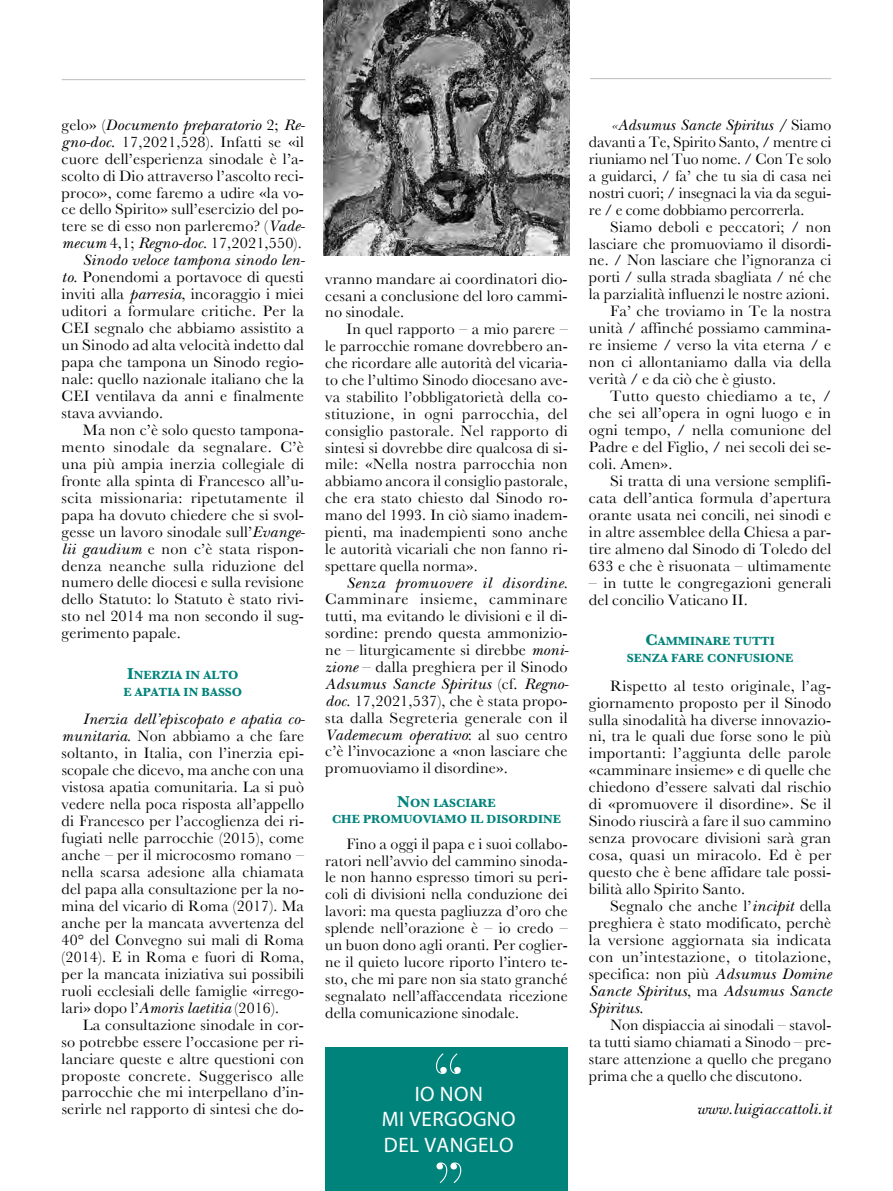
<style>
.page{position:relative;width:893px;height:1191px;background:#fff}
.page>*{position:absolute;margin:0;border:0;box-sizing:border-box;transform-origin:0 0}
.t1{font:72px "Bauer Bodoni Std";color:#fff}
.t2{font:21px/25px "Myriad Pro";letter-spacing:.02em;color:#fff}
.t3{font:15.75px/17px "Baskerville";letter-spacing:.01em;color:#000;text-align:justify}
.t4{font:italic 15.75px/17px "New Baskerville Std";letter-spacing:.01em;color:#000}
.t5{font:italic 15.75px "New Baskerville Std";letter-spacing:.03em;color:#000}
.t6{font:700 12.3px/16.5px "Baskerville";color:#00837b;text-align:center}
.s1{font-family:"Baskerville";font-style:normal}
.s2{font-family:"New Baskerville Std";font-style:italic}
.s3{font-size:16.5px}
</style>
<div class="page">
<hr style="left:590px;top:78px;width:241px;height:1px;background:#bbbdbe">
<hr style="left:62px;top:79px;width:243px;height:1px;background:#bbbdbe">
<img style="left:324px;top:0;width:245px;height:255px">
<div style="left:325px;top:1047px;width:243px;height:144px;background:#00837b"></div>
<p class="t4" style="left:62px;top:116px;width:245px"><span class="s1">gelo» (</span>Documento preparatorio <span class="s1">2;</span> Re-</p>
<p class="t3" style="left:62px;top:133px;width:245px"><span class="s2">gno-doc</span>. 17,2021,528). Infatti se «il cuore dell’esperienza sinodale è l’a&shy;scolto di Dio attraverso l’ascolto reci&shy;proco», come faremo a udire «la vo&shy;ce dello Spirito» sull’esercizio del po&shy;tere se di esso non parleremo? (<span class="s2">Vade&shy;mecum</span> 4,1; <span class="s2">Regno-doc</span>. 17,2021,550).</p>
<p class="t4" style="left:83px;top:252px;width:224px">Sinodo veloce tampona sinodo len-</p>
<p class="t3" style="left:62px;top:268px;width:244px"><span class="s2">to</span>. Ponendomi a portavoce di questi inviti alla <span class="s2">parresia</span>, incoraggio i miei uditori a formulare critiche. Per la CEI segnalo che abbiamo assistito a un Sinodo ad alta velocità indetto dal papa che tampona un Sinodo regio&shy;nale: quello nazionale italiano che la CEI ventilava da anni e finalmente stava avviando.</p>
<p class="t3" style="left:62px;top:421px;width:245px;text-indent:21px">Ma non c’è solo questo tampona&shy;mento sinodale da segnalare. C’è una più ampia inerzia collegiale di fronte alla spinta di Francesco all’u&shy;scita missionaria: ripetutamente il papa ha dovuto chiedere che si svol&shy;gesse un lavoro sinodale sull’<span class="s2">Evange&shy;lii gaudium</span> e non c’è stata rispon&shy;denza neanche sulla riduzione del numero delle diocesi e sulla revisione dello Statuto: lo Statuto è stato rivi&shy;sto nel 2014 ma non secondo il sug&shy;gerimento papale.</p>
<p class="t6" style="left:123px;top:667px;width:120px"><span class="s3">I</span>NERZIA IN ALTO<br>E APATIA IN BASSO</p>
<p class="t4" style="left:83px;top:711px;width:224px">Inerzia dell’episcopato e apatia co-</p>
<p class="t3" style="left:62px;top:727px;width:244px"><span class="s2">munitaria</span>. Non abbiamo a che fare soltanto, in Italia, con l’inerzia epi&shy;scopale che dicevo, ma anche con una vistosa apatia comunitaria. La si può vedere nella poca risposta all’appello di Francesco per l’accoglienza dei ri&shy;fugiati nelle parrocchie (2015), come anche – per il microcosmo romano – nella scarsa adesione alla chiamata del papa alla consultazione per la no&shy;mina del vicario di Roma (2017). Ma anche per la mancata avvertenza del 40° del Convegno sui mali di Roma (2014). E in Roma e fuori di Roma, per la mancata iniziativa sui possibili ruoli ecclesiali delle famiglie «irrego&shy;lari» dopo l’<span class="s2">Amoris laetitia</span> (2016).</p>
<p class="t3" style="left:62px;top:1016px;width:244px;text-indent:21px">La consultazione sinodale in cor&shy;so potrebbe essere l’occasione per ri&shy;lanciare queste e altre questioni con proposte concrete. Suggerisco alle parrocchie che mi interpellano d’in&shy;serirle nel rapporto di sintesi che do-</p>
<p class="t3" style="left:325px;top:270px;width:244px">vranno mandare ai coordinatori dio&shy;cesani a conclusione del loro cammi&shy;no sinodale.</p>
<p class="t3" style="left:325px;top:321px;width:244px;text-indent:21px">In quel rapporto – a mio parere – le parrocchie romane dovrebbero an&shy;che ricordare alle autorità del vicaria&shy;to che l’ultimo Sinodo diocesano ave&shy;va stabilito l’obbligatorietà della co&shy;stituzione, in ogni parrocchia, del consiglio pastorale. Nel rapporto di sintesi si dovrebbe dire qualcosa di si&shy;mile: «Nella nostra parrocchia non abbiamo ancora il consiglio pastorale, che era stato chiesto dal Sinodo ro&shy;mano del 1993. In ciò siamo inadem&shy;pienti, ma inadempienti sono anche le autorità vicariali che non fanno ri&shy;spettare quella norma».</p>
<p class="t5" style="left:347px;top:573px;width:223px">Senza promuovere il disordine<span class="s1">.</span></p>
<p class="t3" style="left:325px;top:591px;width:245px">Camminare insieme, camminare tutti, ma evitando le divisioni e il di&shy;sordine: prendo questa ammonizio&shy;ne – liturgicamente si direbbe <span class="s2">moni&shy;zione</span> – dalla preghiera per il Sinodo</p>
<p class="t4" style="left:325px;top:675px;width:245px">Adsumus Sancte Spiritus <span class="s1">(cf.</span> Regno-</p>
<p class="t3" style="left:325px;top:692px;width:244px"><span class="s2">doc</span>. 17,2021,537), che è stata propo&shy;sta dalla Segreteria generale con il</p>
<p class="t4" style="left:325px;top:726px;width:244px">Vademecum operativo<span class="s1">: al suo centro</span></p>
<p class="t3" style="left:325px;top:742px;width:244px">c’è l’invocazione a «non lasciare che promuoviamo il disordine».</p>
<p class="t6" style="left:332px;top:794px;width:230px"><span class="s3">N</span>ON LASCIARE<br>CHE PROMUOVIAMO IL DISORDINE</p>
<p class="t3" style="left:325px;top:835px;width:244px;text-indent:21px">Fino a oggi il papa e i suoi collabo&shy;ratori nell’avvio del cammino sinoda&shy;le non hanno espresso timori su peri&shy;coli di divisioni nella conduzione dei lavori: ma questa pagliuzza d’oro che splende nell’orazione è – io credo – un buon dono agli oranti. Per coglier&shy;ne il quieto lucore riporto l’intero te&shy;sto, che mi pare non sia stato granché segnalato nell’affaccendata ricezione della comunicazione sinodale.</p>
<h1 class="t1" style="left:430px;top:1037px;width:37px">“</h1>
<h2 class="t2" style="left:382px;top:1107px;width:135px">MI VERGOGNO<br>DEL VANGELO</h2>
<h1 class="t1" style="left:467px;top:1199px;width:37px;rotate:-180deg">“</h1>
<h2 class="t2" style="left:415px;top:1082px;width:70px">IO NON</h2>
<p class="t4" style="left:610px;top:116px;width:223px">«Adsumus Sancte Spiritus / <span class="s1">Siamo</span></p>
<p class="t3" style="left:589px;top:133px;width:244px">davanti a Te, Spirito Santo, / mentre ci riuniamo nel Tuo nome. / Con Te solo a guidarci, / fa’ che tu sia di casa nei nostri cuori; / insegnaci la via da segui&shy;re / e come dobbiamo percorrerla.</p>
<p class="t3" style="left:610px;top:218px;width:223px">Siamo deboli e peccatori; / non</p>
<p class="t3" style="left:589px;top:235px;width:244px">lasciare che promuoviamo il disordi-</p>
<p class="t3" style="left:589px;top:252px;width:244px">ne. / Non lasciare che l’ignoranza ci</p>
<p class="t3" style="left:589px;top:269px;width:244px">porti / sulla strada sbagliata / né che</p>
<p class="t3" style="left:589px;top:286px;width:242px">la parzialità influenzi le nostre azioni.</p>
<p class="t3" style="left:610px;top:302px;width:223px">Fa’ che troviamo in Te la nostra</p>
<p class="t3" style="left:589px;top:319px;width:244px">unità / affinché possiamo cammina-</p>
<p class="t3" style="left:589px;top:336px;width:244px">re insieme / verso la vita eterna / e</p>
<p class="t3" style="left:589px;top:353px;width:244px">non ci allontaniamo dalla via della</p>
<p class="t3" style="left:589px;top:370px;width:189px">verità / e da ciò che è giusto.</p>
<p class="t3" style="left:610px;top:387px;width:223px">Tutto questo chiediamo a te, /</p>
<p class="t3" style="left:589px;top:404px;width:244px">che sei all’opera in ogni luogo e in</p>
<p class="t3" style="left:589px;top:421px;width:244px">ogni tempo, / nella comunione del</p>
<p class="t3" style="left:589px;top:438px;width:244px">Padre e del Figlio, / nei secoli dei se-</p>
<p class="t3" style="left:589px;top:455px;width:85px">coli. Amen».</p>
<p class="t3" style="left:610px;top:472px;width:223px">Si tratta di una versione semplifi-</p>
<p class="t3" style="left:589px;top:489px;width:244px">cata dell’antica formula d’apertura</p>
<p class="t3" style="left:589px;top:506px;width:244px">orante usata nei concili, nei sinodi e</p>
<p class="t3" style="left:589px;top:523px;width:244px">in altre assemblee della Chiesa a par-</p>
<p class="t3" style="left:589px;top:540px;width:244px">tire almeno dal Sinodo di Toledo del</p>
<p class="t3" style="left:589px;top:557px;width:244px">633 e che è risuonata – ultimamente</p>
<p class="t3" style="left:589px;top:574px;width:244px">– in tutte le congregazioni generali del concilio Vaticano II.</p>
<p class="t6" style="left:627px;top:633px;width:168px"><span class="s3">C</span>AMMINARE TUTTI<br>SENZA FARE CONFUSIONE</p>
<p class="t3" style="left:589px;top:677px;width:244px;text-indent:21px">Rispetto al testo originale, l’ag&shy;giornamento proposto per il Sinodo sulla sinodalità ha diverse innovazio&shy;ni, tra le quali due forse sono le più importanti: l’aggiunta delle parole «camminare insieme» e di quelle che chiedono d’essere salvati dal rischio di «promuovere il disordine». Se il Sinodo riuscirà a fare il suo cammino senza provocare divisioni sarà gran cosa, quasi un miracolo. Ed è per questo che è bene affidare tale possi&shy;bilità allo Spirito Santo.</p>
<p class="t3" style="left:589px;top:897px;width:244px;text-indent:21px">Segnalo che anche l’<span class="s2">incipit</span> della preghiera è stato modificato, perchè la versione aggiornata sia indicata con un’intestazione, o titolazione, specifica: non più <span class="s2">Adsumus Domine</span></p>
<p class="t4" style="left:589px;top:982px;width:244px">Sancte Spiritus<span class="s1">, ma</span> Adsumus Sancte<br>Spiritus<span class="s1">.</span></p>
<p class="t3" style="left:589px;top:1016px;width:244px;text-indent:21px">Non dispiaccia ai sinodali – stavol&shy;ta tutti siamo chiamati a Sinodo – pre&shy;stare attenzione a quello che pregano prima che a quello che discutono.</p>
<p class="t4" style="left:697px;top:1101px;width:136px">www.luigiaccattoli.it</p>
</div>
